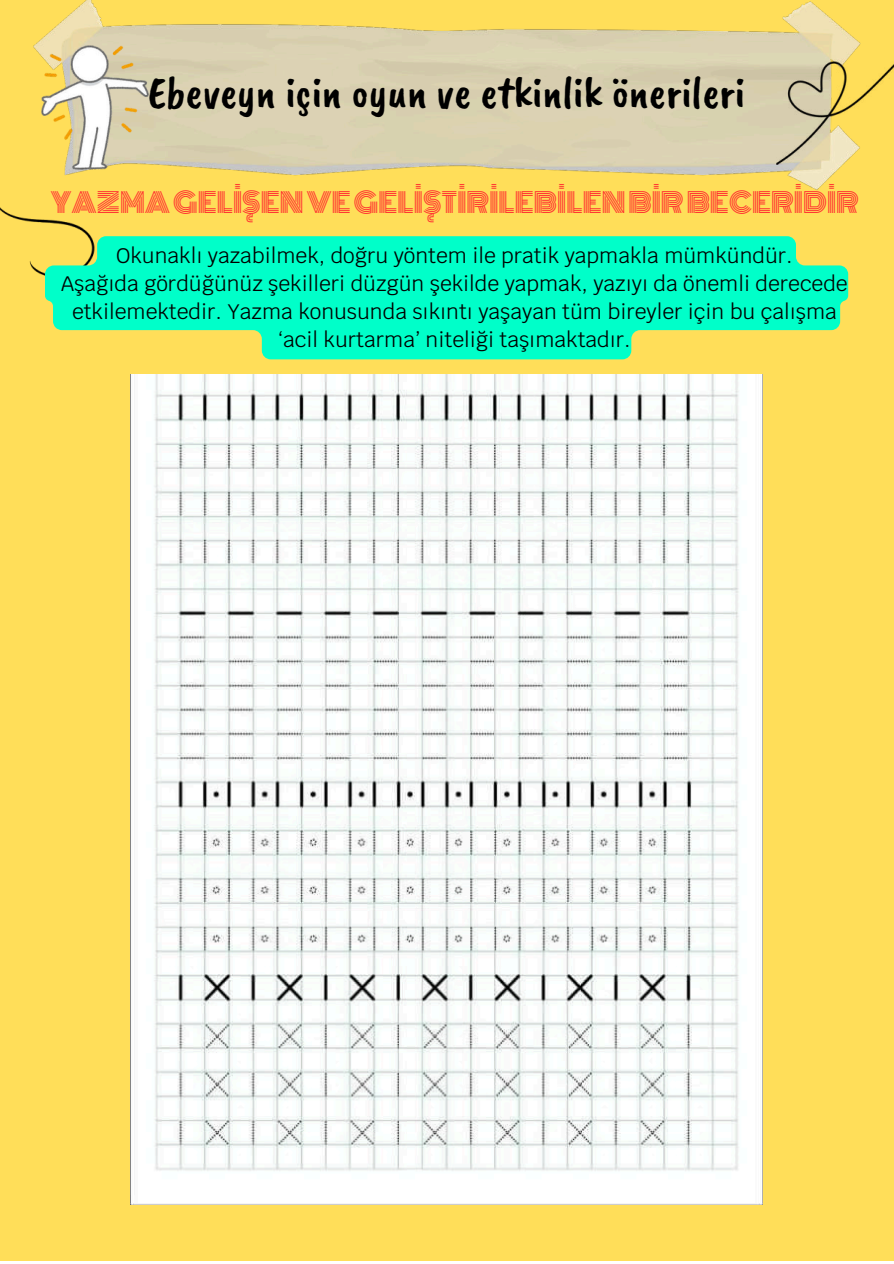
<style>
.page{position:relative;width:894px;height:1264px;background:#fff}
.page>*{position:absolute;margin:0;border:0;box-sizing:border-box;transform-origin:0 0}
.t1{font:45px "Caveat Brush";color:#000}
.t2{font:27px "Monoton";color:#ff3131}
.t3{font:21px/28px "Krub";color:#000;text-align:center}
</style>
<div class="page">
<div style="left:0;top:0;width:893px;height:1260px;background:#ffde59"></div>
<img style="left:0;top:0;width:861px;height:284px">
<img style="left:41px;top:45px;width:107px;height:125px">
<img style="left:776px;top:50px;width:117px;height:115px">
<img style="left:131px;top:374px;width:631px;height:830px">
<svg style="left:45px;top:236px;width:803px;height:123px;fill:#00ffc9"></svg>
<h1 class="t1" style="left:148px;top:67px;width:598px">Ebeveyn için oyun ve etkinlik önerileri</h1>
<p class="t2" style="left:50px;top:182px;width:810px">YAZMA GELİŞEN VE GELİŞTİRİLEBİLEN BİR BECERİDİR</p>
<p class="t3" style="left:61px;top:241px;width:787px">Okunaklı yazabilmek, doğru yöntem ile pratik yapmakla mümkündür.<br>Aşağıda gördüğünüz şekilleri düzgün şekilde yapmak, yazıyı da önemli derecede etkilemektedir. Yazma konusunda sıkıntı yaşayan tüm bireyler için bu çalışma ‘acil kurtarma’ niteliği taşımaktadır.</p>
</div>
